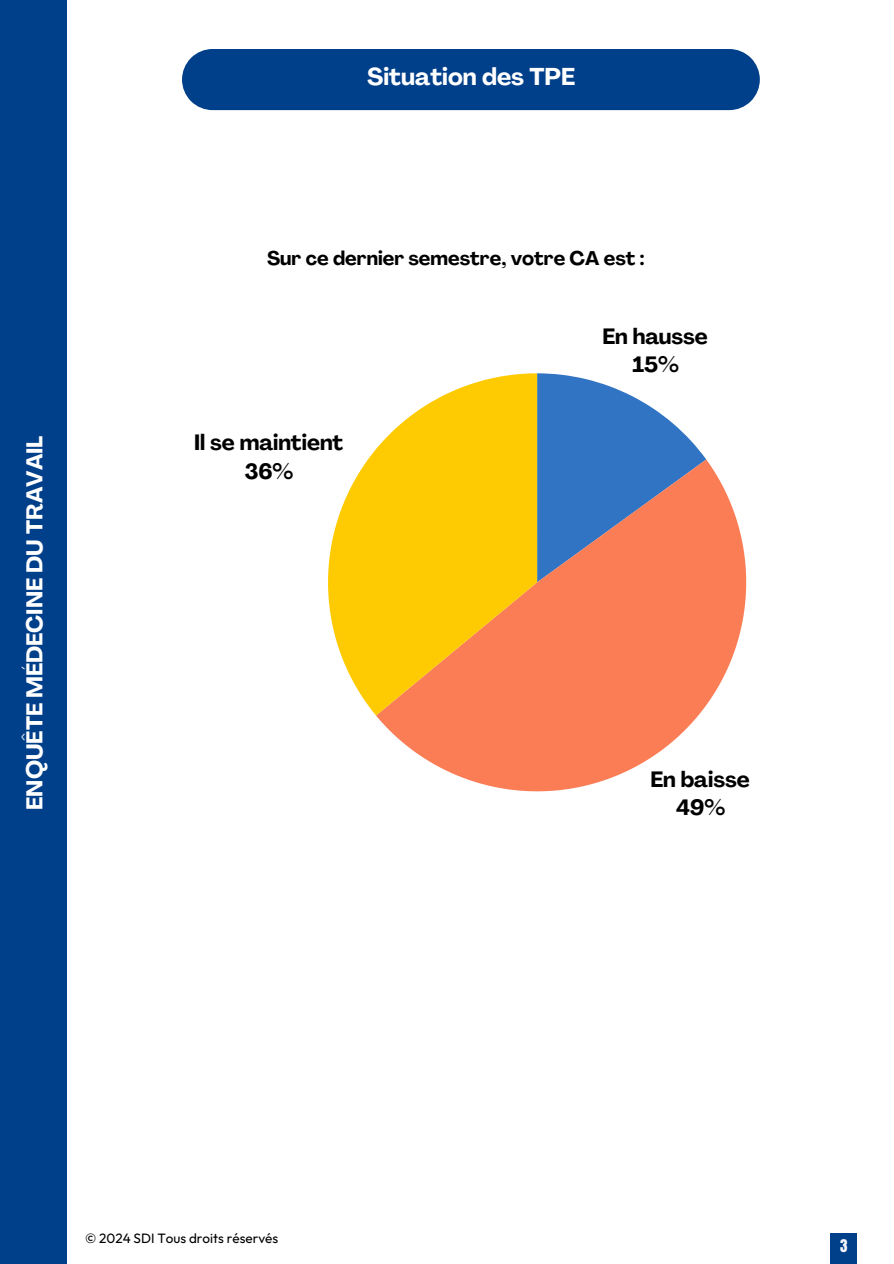
<style>
.page{position:relative;width:894px;height:1264px;background:#fff}
.page>*{position:absolute;margin:0;border:0;box-sizing:border-box;transform-origin:0 0}
.t1{font:700 24px "Agrandir";color:#fff}
.t2{font:700 22.5px "Agrandir";color:#fff}
.t3{font:700 21.75px/28.3px "Agrandir";color:#000;text-align:center}
.t4{font:700 19.5px "Agrandir";color:#000}
.t5{font:15px "Anton";color:#f4f6fc}
.t6{font:13.5px "Outfit";color:#000}
</style>
<div class="page">
<div style="left:0;top:0;width:66px;height:1263px;background:#003f89"></div>
<div style="left:830px;top:1232px;width:27px;height:31px;background:#003f89"></div>
<div style="left:182px;top:49px;width:577px;height:61px;background:#003f89"></div>
<svg style="left:537px;top:373px;width:169px;height:86px"></svg>
<svg style="left:376px;top:459px;width:370px;height:332px;fill:#fb7d55"></svg>
<svg style="left:328px;top:373px;width:209px;height:342px;fill:#fecb02"></svg>
<p class="t2" style="left:21px;top:809px;width:376px;rotate:-90deg">ENQUÊTE MÉDECINE DU TRAVAIL</p>
<p class="t1" style="left:367px;top:61px;width:209px">Situation des TPE</p>
<p class="t4" style="left:267px;top:246px;width:379px">Sur ce dernier semestre, votre CA est :</p>
<p class="t3" style="left:194px;top:428px;width:151px">Il se maintient<br>36%</p>
<p class="t3" style="left:602px;top:322px;width:107px">En hausse<br>15%</p>
<p class="t3" style="left:650px;top:765px;width:101px">En baisse<br>49%</p>
<p class="t6" style="left:85px;top:1229px;width:194px">© 2024 SDI Tous droits réservés</p>
<p class="t5" style="left:840px;top:1238px;width:9px">3</p>
</div>
